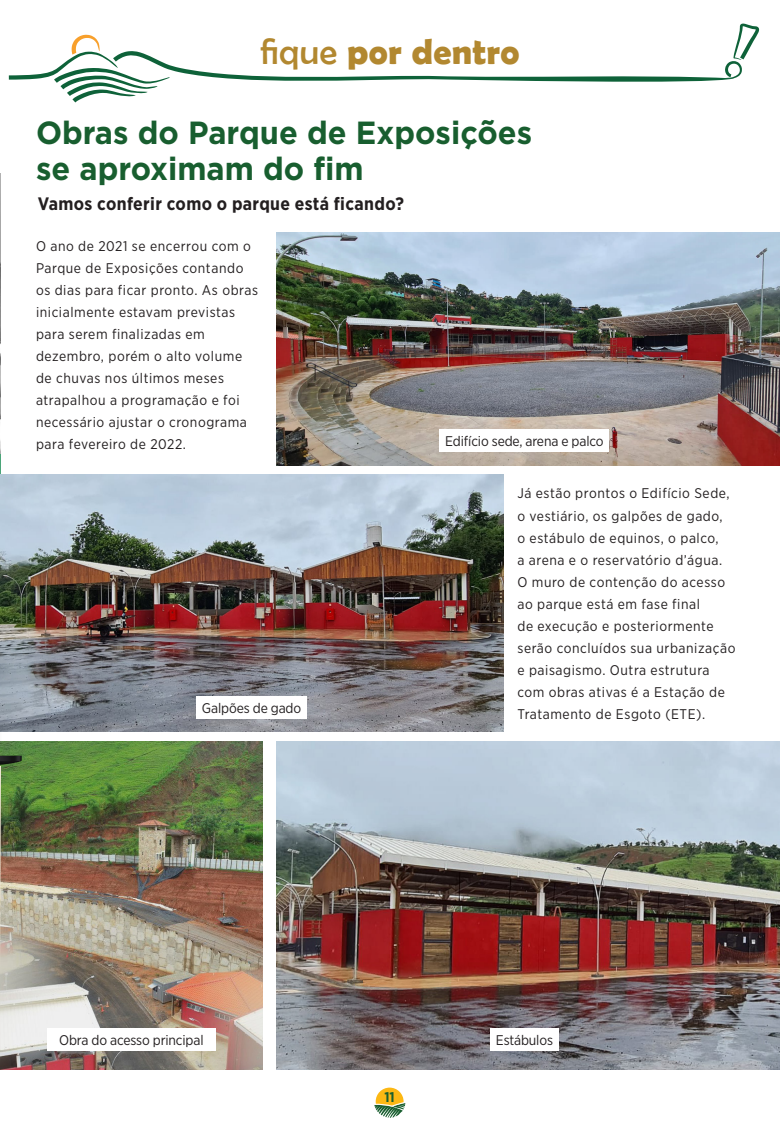
<style>
.page{position:relative;width:780px;height:1126px;background:#fff}
.page>*{position:absolute;margin:0;border:0;box-sizing:border-box;transform-origin:0 0}
.t1{font:700 36px "Berlin Sans FB Demi";letter-spacing:.01em;color:#b28830}
.t2{font:700 32px/36px "Gotham";color:#185e2f;scale:.96 1}
.Intertitulo{font:700 18px "Gotham Narrow";letter-spacing:.02em;color:#231f20}
.t3{font:14px/22px "Gotham Narrow";letter-spacing:.04em;color:#231f20}
.t4{font:14px "Gotham Narrow";letter-spacing:-.01em;color:#231f20}
.t5{font:700 14px "Gotham Narrow";color:#185e2f}
.s1{font-family:"Berlin Sans FB";font-weight:400}
</style>
<div class="page">
<img style="left:1px;top:741px;width:261px;height:328px">
<img style="left:0;top:173px;width:1px;height:281px">
<img style="left:0;top:731px;width:38px;height:43px">
<hr style="left:0;top:765px;width:1px;height:304px;background:#f0e8d5">
<hr style="left:0;top:454px;width:1px;height:99px;background:#4ba579">
<img style="left:0;top:474px;width:503px;height:257px">
<img style="left:277px;top:232px;width:503px;height:233px">
<img style="left:277px;top:741px;width:503px;height:328px">
<svg style="left:9px;top:24px;width:750px;height:78px"></svg>
<div style="left:439px;top:429px;width:170px;height:22px;background:#fff"></div>
<div style="left:196px;top:696px;width:111px;height:22px;background:#fff"></div>
<div style="left:490px;top:1027px;width:68px;height:23px;background:#fff"></div>
<div style="left:47px;top:1027px;width:169px;height:23px;background:#fff"></div>
<svg style="left:374px;top:1087px;width:31px;height:30px"></svg>
<p class="t1" style="left:260px;top:31px;width:261px"><span class="s1">fique</span> por dentro</p>
<p class="t2" style="left:36px;top:114px;width:518px">Obras do Parque de Exposições se aproximam do fim</p>
<p class="Intertitulo" style="left:38px;top:192px;width:367px">Vamos conferir como o parque está ficando?</p>
<p class="t3" style="left:36px;top:234px;width:223px">O ano de 2021 se encerrou com o<br>Parque de Exposições contando os dias para ficar pronto. As obras inicialmente estavam previstas para serem finalizadas em dezembro, porém o alto volume de chuvas nos últimos meses atrapalhou a programação e foi necessário ajustar o cronograma para fevereiro de 2022.</p>
<p class="t4" style="left:202px;top:699px;width:101px">Galpões de gado</p>
<p class="t4" style="left:445px;top:432px;width:160px">Edifício sede, arena e palco</p>
<p class="t3" style="left:517px;top:482px;width:219px">Já estão prontos o Edifício Sede, o vestiário, os galpões de gado,<br>o estábulo de equinos, o palco,<br>a arena e o reservatório d’água.<br>O muro de contenção do acesso ao parque está em fase final<br>de execução e posteriormente serão concluídos sua urbanização e paisagismo. Outra estrutura com obras ativas é a Estação de<br>Tratamento de Esgoto (ETE).</p>
<p class="t4" style="left:59px;top:1031px;width:146px">Obra do acesso principal</p>
<p class="t4" style="left:496px;top:1031px;width:59px">Estábulos</p>
<p class="t5" style="left:384px;top:1088px;width:12px">11</p>
</div>
